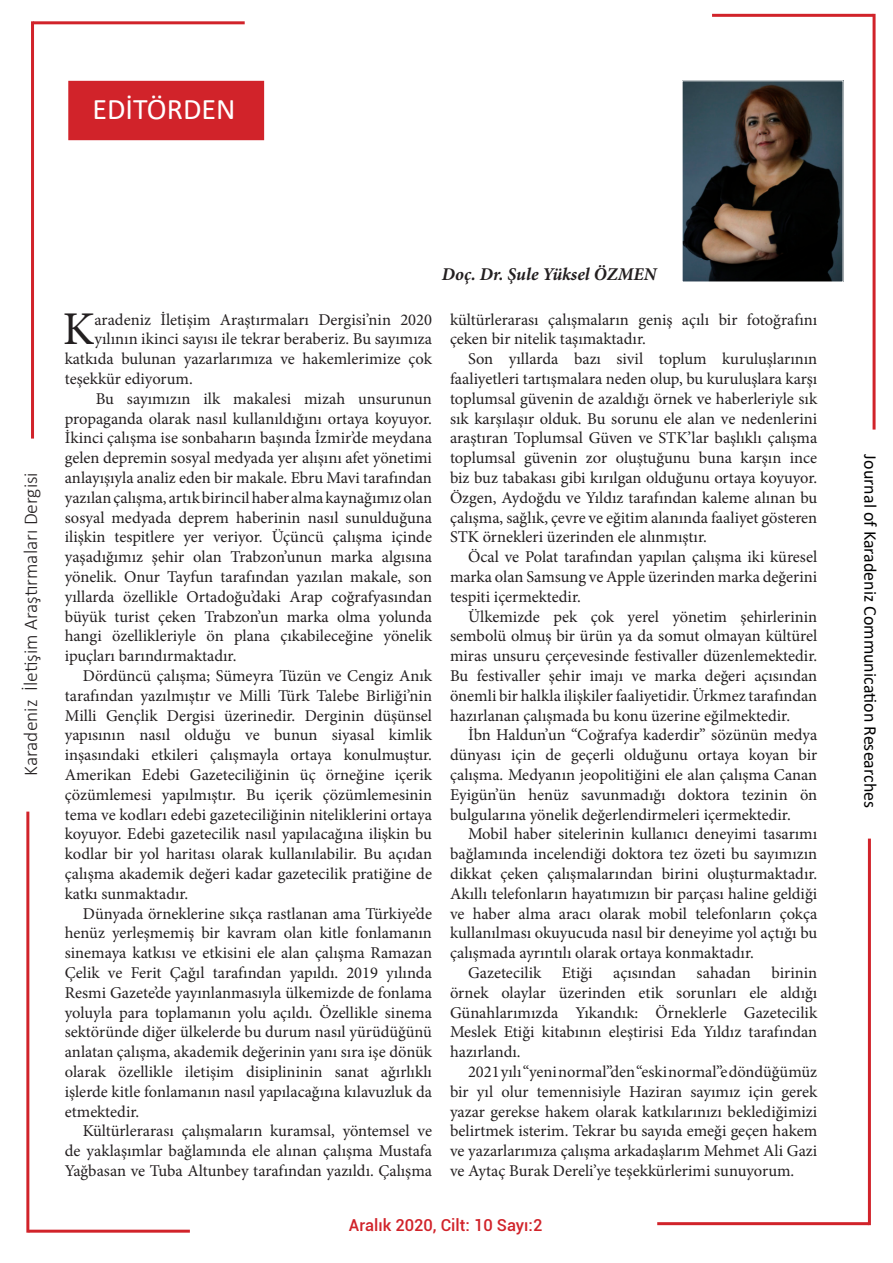
<style>
.page{position:relative;width:893px;height:1263px;background:#fff}
.page>*{position:absolute;margin:0;border:0;box-sizing:border-box;transform-origin:0 0}
.t1{font:46.95px "Minion Pro";color:#231f20}
.t2{font:30px "Calibri";color:#fff}
.t3{font:300 19.5px "Calibri";color:#231f20}
.t4{font:18px "Calibri";color:#000}
.t5{font:italic 700 18px "Minion Pro";color:#231f20}
.t6{font:16.5px/19.8px "Minion Pro";color:#231f20;text-align:justify}
.t7{font:500 16.5px "Roboto";color:#d1232a}
</style>
<div class="page">
<hr style="left:33px;top:21px;width:212px;height:3px;background:#d1232a">
<hr style="left:31px;top:21px;width:3px;height:418px;background:#d1232a">
<hr style="left:26px;top:812px;width:3px;height:421px;background:#d1232a">
<hr style="left:29px;top:1230px;width:161px;height:3px;background:#d1232a">
<hr style="left:657px;top:1222px;width:212px;height:3px;background:#d1232a">
<hr style="left:868px;top:839px;width:3px;height:386px;background:#d1232a">
<hr style="left:872px;top:14px;width:3px;height:416px;background:#d1232a">
<hr style="left:712px;top:14px;width:161px;height:3px;background:#d1232a">
<div style="left:68px;top:81px;width:196px;height:59px;background:#d1232a"></div>
<img style="left:684px;top:82px;width:157px;height:198px">
<p class="t2" style="left:93px;top:88px;width:145px">EDİTÖRDEN</p>
<p class="t3" style="left:19px;top:776px;width:305px;rotate:-90deg">Karadeniz İletişim Araştırmaları Dergisi</p>
<p class="t5" style="left:442px;top:262px;width:216px">Doç. Dr. Şule Yüksel ÖZMEN</p>
<p class="t1" style="left:63px;top:298px;width:33px">K</p>
<p class="t6" style="left:95px;top:309px;width:339px">aradeniz İletişim Araştırmaları Dergisi’nin 2020</p>
<p class="t6" style="left:95px;top:329px;width:339px">yılının ikinci sayısı ile tekrar beraberiz. Bu sayımıza</p>
<p class="t6" style="left:65px;top:349px;width:369px">katkıda bulunan yazarlarımıza ve hakemlerimize çok</p>
<p class="t6" style="left:65px;top:369px;width:130px">teşekkür ediyorum.</p>
<p class="t6" style="left:65px;top:389px;width:369px;text-indent:31px">Bu sayımızın ilk makalesi mizah unsurunun propaganda olarak nasıl kullanıldığını ortaya koyuyor.<br>İkinci çalışma ise sonbaharın başında İzmir’de meydana gelen depremin sosyal medyada yer alışını afet yönetimi anlayışıyla analiz eden bir makale. Ebru Mavi tarafından yazılan çalışma, artık birincil haber alma kaynağımız olan sosyal medyada deprem haberinin nasıl sunulduğuna ilişkin tespitlere yer veriyor. Üçüncü çalışma içinde yaşadığımız şehir olan Trabzon’unun marka algısına yönelik. Onur Tayfun tarafından yazılan makale, son yıllarda özellikle Ortadoğu’daki Arap coğrafyasından büyük turist çeken Trabzon’un marka olma yolunda hangi özellikleriyle ön plana çıkabileceğine yönelik ipuçları barındırmaktadır.</p>
<p class="t6" style="left:65px;top:666px;width:369px;text-indent:18px">Dördüncü çalışma; Sümeyra Tüzün ve Cengiz Anık tarafından yazılmıştır ve Milli Türk Talebe Birliği’nin Milli Gençlik Dergisi üzerinedir. Derginin düşünsel yapısının nasıl olduğu ve bunun siyasal kimlik inşasındaki etkileri çalışmayla ortaya konulmuştur.<br>Amerikan Edebi Gazeteciliğinin üç örneğine içerik çözümlemesi yapılmıştır. Bu içerik çözümlemesinin tema ve kodları edebi gazeteciliğinin niteliklerini ortaya koyuyor. Edebi gazetecilik nasıl yapılacağına ilişkin bu kodlar bir yol haritası olarak kullanılabilir. Bu açıdan çalışma akademik değeri kadar gazetecilik pratiğine de katkı sunmaktadır.</p>
<p class="t6" style="left:65px;top:903px;width:369px;text-indent:18px">Dünyada örneklerine sıkça rastlanan ama Türkiye’de henüz yerleşmemiş bir kavram olan kitle fonlamanın sinemaya katkısı ve etkisini ele alan çalışma Ramazan Çelik ve Ferit Çağıl tarafından yapıldı. 2019 yılında Resmi Gazete’de yayınlanmasıyla ülkemizde de fonlama yoluyla para toplamanın yolu açıldı. Özellikle sinema sektöründe diğer ülkelerde bu durum nasıl yürüdüğünü anlatan çalışma, akademik değerinin yanı sıra işe dönük olarak özellikle iletişim disiplininin sanat ağırlıklı işlerde kitle fonlamanın nasıl yapılacağına kılavuzluk da etmektedir.</p>
<p class="t6" style="left:65px;top:1121px;width:369px;text-indent:18px">Kültürlerarası çalışmaların kuramsal, yöntemsel ve de yaklaşımlar bağlamında ele alınan çalışma Mustafa Yağbasan ve Tuba Altunbey tarafından yazıldı. Çalışma</p>
<p class="t6" style="left:450px;top:309px;width:369px">kültürlerarası çalışmaların geniş açılı bir fotoğrafını çeken bir nitelik taşımaktadır.</p>
<p class="t6" style="left:450px;top:349px;width:369px;text-indent:18px">Son yıllarda bazı sivil toplum kuruluşlarının faaliyetleri tartışmalara neden olup, bu kuruluşlara karşı toplumsal güvenin de azaldığı örnek ve haberleriyle sık sık karşılaşır olduk. Bu sorunu ele alan ve nedenlerini araştıran Toplumsal Güven ve STK’lar başlıklı çalışma toplumsal güvenin zor oluştuğunu buna karşın ince biz buz tabakası gibi kırılgan olduğunu ortaya koyuyor.<br>Özgen, Aydoğdu ve Yıldız tarafından kaleme alınan bu çalışma, sağlık, çevre ve eğitim alanında faaliyet gösteren STK örnekleri üzerinden ele alınmıştır.</p>
<p class="t6" style="left:450px;top:547px;width:369px;text-indent:18px">Öcal ve Polat tarafından yapılan çalışma iki küresel marka olan Samsung ve Apple üzerinden marka değerini tespiti içermektedir.</p>
<p class="t6" style="left:450px;top:606px;width:369px;text-indent:18px">Ülkemizde pek çok yerel yönetim şehirlerinin sembolü olmuş bir ürün ya da somut olmayan kültürel miras unsuru çerçevesinde festivaller düzenlemektedir.<br>Bu festivaller şehir imajı ve marka değeri açısından önemli bir halkla ilişkiler faaliyetidir. Ürkmez tarafından hazırlanan çalışmada bu konu üzerine eğilmektedir.</p>
<p class="t6" style="left:450px;top:725px;width:369px;text-indent:18px">İbn Haldun’un “Coğrafya kaderdir” sözünün medya dünyası için de geçerli olduğunu ortaya koyan bir çalışma. Medyanın jeopolitiğini ele alan çalışma Canan Eyigün’ün henüz savunmadığı doktora tezinin ön bulgularına yönelik değerlendirmeleri içermektedir.</p>
<p class="t6" style="left:450px;top:824px;width:369px;text-indent:18px">Mobil haber sitelerinin kullanıcı deneyimi tasarımı bağlamında incelendiği doktora tez özeti bu sayımızın dikkat çeken çalışmalarından birini oluşturmaktadır.<br>Akıllı telefonların hayatımızın bir parçası haline geldiği ve haber alma aracı olarak mobil telefonların çokça kullanılması okuyucuda nasıl bir deneyime yol açtığı bu çalışmada ayrıntılı olarak ortaya konmaktadır.</p>
<p class="t6" style="left:450px;top:963px;width:369px;text-indent:18px">Gazetecilik Etiği açısından sahadan birinin örnek olaylar üzerinden etik sorunları ele aldığı Günahlarımızda Yıkandık: Örneklerle Gazetecilik Meslek Etiği kitabının eleştirisi Eda Yıldız tarafından hazırlandı.</p>
<p class="t6" style="left:450px;top:1062px;width:369px;text-indent:18px">2021 yılı “yeni normal”den “eski normal”e döndüğümüz bir yıl olur temennisiyle Haziran sayımız için gerek yazar gerekse hakem olarak katkılarınızı beklediğimizi belirtmek isterim. Tekrar bu sayıda emeği geçen hakem ve yazarlarımıza çalışma arkadaşlarım Mehmet Ali Gazi ve Aytaç Burak Dereli’ye teşekkürlerimi sunuyorum.</p>
<p class="t7" style="left:349px;top:1214px;width:195px">Aralık 2020, Cilt: 10 Sayı:2</p>
<p class="t4" style="left:883px;top:454px;width:355px;rotate:90deg">Journal of Karadeniz Communication Researches</p>
</div>
